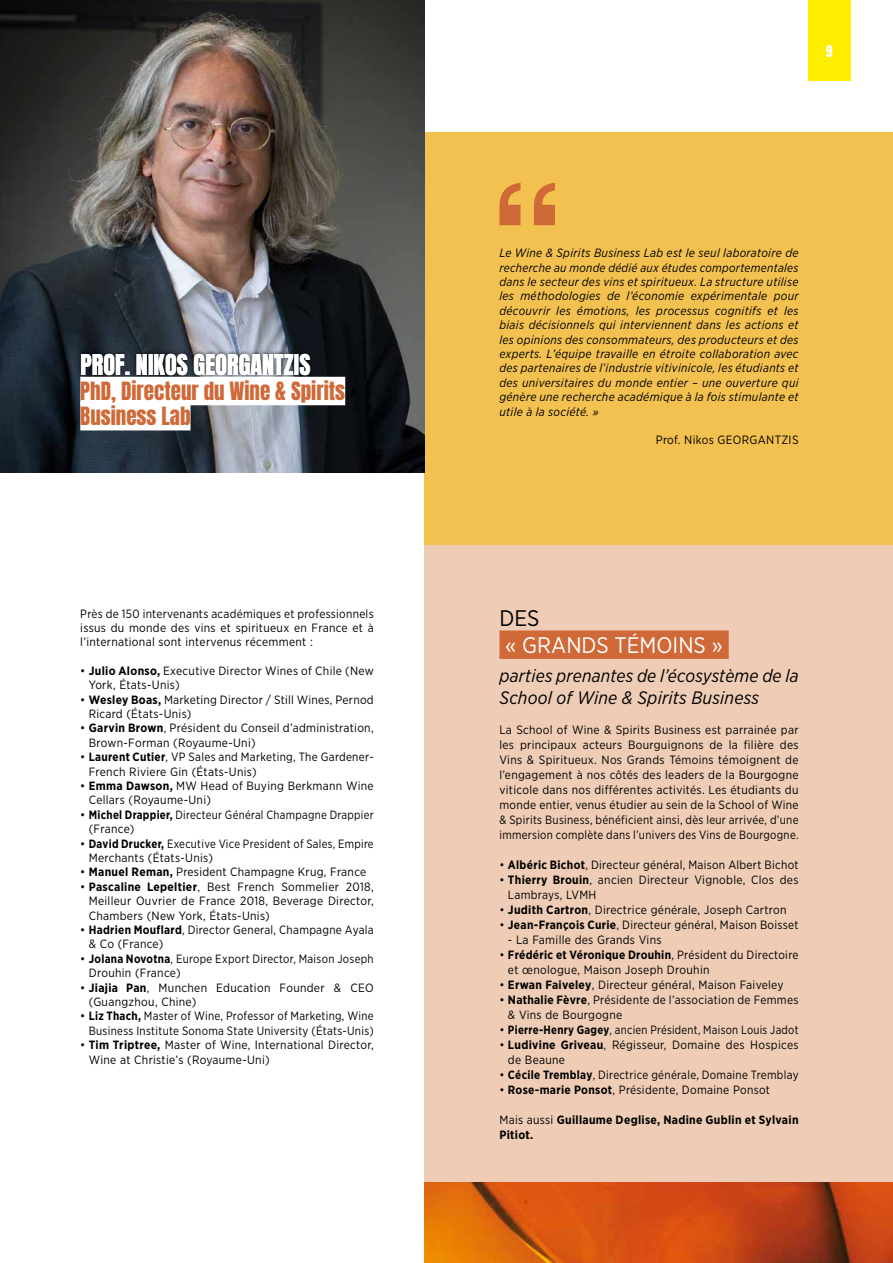
<style>
.page{position:relative;width:893px;height:1263px;background:#fff}
.page>*{position:absolute;margin:0;border:0;box-sizing:border-box;transform-origin:0 0}
.t1{font:24px "Anton";letter-spacing:.005em;color:#fff}
.t2{font:22.5px "Gotham Narrow";color:#fff}
.t3{font:22.5px "Gotham Narrow";color:#000}
.t4{font:21px/25.2px "Anton";color:#cf6938}
.t5{font:italic 18px/22.5px "Gotham Narrow";letter-spacing:.01em;color:#000}
.t6{font:13.5px "Anton";color:#fff}
.t7{font:12px/14.4px "Gotham Narrow";letter-spacing:.025em;color:#000}
.t8{font:italic 12px/14.4px "Gotham Narrow";letter-spacing:.025em;color:#000;text-align:justify}
.t9{font:700 12px/15px "Gotham Narrow";letter-spacing:.025em;color:#000}
.s1{font-weight:700}
.s2{font-weight:400}
</style>
<div class="page">
<div style="left:808px;top:0;width:42px;height:81px;background:#ffed00"></div>
<div style="left:424px;top:133px;width:469px;height:412px;background:#f3c150"></div>
<img style="left:0;top:0;width:424px;height:472px">
<div style="left:424px;top:545px;width:469px;height:637px;background:#efccb5"></div>
<div style="left:499px;top:630px;width:230px;height:29px;background:#cf6938"></div>
<svg style="left:499px;top:183px;width:56px;height:42px"></svg>
<img style="left:424px;top:1182px;width:469px;height:81px">
<div style="left:77px;top:350px;width:237px;height:29px;background:#000;opacity:.75"></div>
<div style="left:80px;top:377px;width:265px;height:28px;background:#fff"></div>
<div style="left:80px;top:402px;width:111px;height:28px;background:#fff"></div>
<h1 class="t1" style="left:80px;top:352px;width:232px">PROF. NIKOS GEORGANTZIS</h1>
<h3 class="t4" style="left:80px;top:380px;width:266px">PhD, Directeur du Wine &amp; Spirits<br>Business Lab</h3>
<p class="t7" style="left:80px;top:606px;width:295px;text-align:justify">Près de 150 intervenants académiques et professionnels issus du monde des vins et spiritueux en France et à l’international sont intervenus récemment :</p>
<p class="t7" style="left:89px;top:663px;width:286px;text-indent:-9px">• <span class="s1">Julio Alonso,</span> Executive Director Wines of Chile (New<br>York, États-Unis)</p>
<p class="t7" style="left:89px;top:692px;width:286px;text-indent:-9px">• <span class="s1">Wesley Boas,</span> Marketing Director / Still Wines, Pernod<br>Ricard (États-Unis)</p>
<p class="t7" style="left:89px;top:721px;width:286px;text-indent:-9px">• <span class="s1">Garvin Brown</span>, Président du Conseil d’administration,<br>Brown-Forman (Royaume-Uni)</p>
<p class="t7" style="left:89px;top:749px;width:286px;text-indent:-9px">• <span class="s1">Laurent Cutier</span>, VP Sales and Marketing, The Gardener-<br>French Riviere Gin (États-Unis)</p>
<p class="t7" style="left:89px;top:778px;width:286px;text-indent:-9px">• <span class="s1">Emma Dawson,</span> MW Head of Buying Berkmann Wine<br>Cellars (Royaume-Uni)</p>
<p class="t7" style="left:89px;top:807px;width:286px;text-indent:-9px">• <span class="s1">Michel Drappier,</span> Directeur Général Champagne Drappier (France)</p>
<p class="t7" style="left:89px;top:836px;width:286px;text-indent:-9px">• <span class="s1">David Drucker,</span> Executive Vice President of Sales, Empire<br>Merchants (États-Unis)</p>
<p class="t7" style="left:80px;top:865px;width:288px">• <span class="s1">Manuel Reman,</span> President Champagne Krug, France</p>
<p class="t7" style="left:89px;top:879px;width:286px;text-align:justify;text-indent:-9px">• <span class="s1">Pascaline Lepeltier</span>, Best French Sommelier 2018, Meilleur Ouvrier de France 2018, Beverage Director, Chambers (New York, États-Unis)</p>
<p class="t7" style="left:89px;top:922px;width:286px;text-indent:-8px">• <span class="s1">Hadrien Mouflard</span>, Director General, Champagne Ayala &amp; Co (France)</p>
<p class="t7" style="left:89px;top:951px;width:286px;text-indent:-9px">• <span class="s1">Jolana Novotna</span>, Europe Export Director, Maison Joseph<br>Drouhin (France)</p>
<p class="t7" style="left:89px;top:980px;width:286px;text-indent:-9px">• <span class="s1">Jiajia Pan</span>, Munchen Education Founder &amp; CEO (Guangzhou, Chine)</p>
<p class="t7" style="left:80px;top:1009px;width:295px;text-align:right">• <span class="s1">Liz Thach,</span> Master of Wine, Professor of Marketing, Wine<br>Business Institute Sonoma State University (États-Unis)</p>
<p class="t7" style="left:89px;top:1037px;width:286px;text-indent:-9px">• <span class="s1">Tim Triptree,</span> Master of Wine, International Director,<br>Wine at Christie’s (Royaume-Uni)</p>
<p class="t6" style="left:826px;top:44px;width:8px">9</p>
<p class="t8" style="left:499px;top:245px;width:301px">Le Wine &amp; Spirits Business Lab est le seul laboratoire de recherche au monde dédié aux études comportementales dans le secteur des vins et spiritueux. La structure utilise les méthodologies de l’économie expérimentale pour découvrir les émotions, les processus cognitifs et les biais décisionnels qui interviennent dans les actions et les opinions des consommateurs, des producteurs et des experts. L’équipe travaille en étroite collaboration avec des partenaires de l’industrie vitivinicole, les étudiants et des universitaires du monde entier – une ouverture qui génère une recherche académique à la fois stimulante et utile à la société. »</p>
<p class="t7" style="left:656px;top:433px;width:144px">Prof. Nikos GEORGANTZIS</p>
<h2 class="t3" style="left:499px;top:604px;width:42px">DES</h2>
<h2 class="t2" style="left:505px;top:631px;width:219px">« GRANDS TÉMOINS »</h2>
<h3 class="t5" style="left:499px;top:663px;width:301px">parties prenantes de l’écosystème de la<br>School of Wine &amp; Spirits Business</h3>
<p class="t7" style="left:499px;top:722px;width:301px;line-height:15px;text-align:justify">La School of Wine &amp; Spirits Business est parrainée par les principaux acteurs Bourguignons de la filière des Vins &amp; Spiritueux. Nos Grands Témoins témoignent de l’engagement à nos côtés des leaders de la Bourgogne viticole dans nos différentes activités. Les étudiants du monde entier, venus étudier au sein de la School of Wine &amp; Spirits Business, bénéficient ainsi, dès leur arrivée, d’une immersion complète dans l’univers des Vins de Bourgogne.</p>
<p class="t7" style="left:499px;top:857px;width:301px">• <span class="s1">Albéric Bichot</span>, Directeur général, Maison Albert Bichot</p>
<p class="t7" style="left:508px;top:872px;width:292px;line-height:15px;text-indent:-9px">• <span class="s1">Thierry Brouin</span>, ancien Directeur Vignoble, Clos des<br>Lambrays, LVMH</p>
<p class="t7" style="left:499px;top:902px;width:289px">• <span class="s1">Judith Cartron</span>, Directrice générale, Joseph Cartron</p>
<p class="t7" style="left:499px;top:917px;width:301px">• <span class="s1">Jean-François Curie</span>, Directeur général, Maison Boisset</p>
<p class="t7" style="left:508px;top:932px;width:155px">- La Famille des Grands Vins</p>
<p class="t7" style="left:508px;top:947px;width:292px;line-height:15px;text-indent:-9px">• <span class="s1">Frédéric et Véronique Drouhin</span>, Président du Directoire et œnologue, Maison Joseph Drouhin</p>
<p class="t7" style="left:499px;top:977px;width:286px">• <span class="s1">Erwan Faiveley</span>, Directeur général, Maison Faiveley</p>
<p class="t7" style="left:508px;top:992px;width:292px;line-height:15px;text-indent:-9px">• <span class="s1">Nathalie Fèvre</span>, Présidente de l’association de Femmes &amp; Vins de Bourgogne</p>
<p class="t7" style="left:499px;top:1022px;width:301px">• <span class="s1">Pierre-Henry Gagey</span>, ancien Président, Maison Louis Jadot</p>
<p class="t7" style="left:508px;top:1037px;width:292px;line-height:15px;text-indent:-9px">• <span class="s1">Ludivine Griveau</span>, Régisseur, Domaine des Hospices de Beaune</p>
<p class="t7" style="left:499px;top:1067px;width:301px">• <span class="s1">Cécile Tremblay</span>, Directrice générale, Domaine Tremblay</p>
<p class="t7" style="left:499px;top:1082px;width:272px">• <span class="s1">Rose-marie Ponsot</span>, Présidente, Domaine Ponsot</p>
<p class="t9" style="left:499px;top:1112px;width:301px"><span class="s2">Mais aussi</span> Guillaume Deglise, Nadine Gublin et Sylvain<br>Pitiot.</p>
</div>
